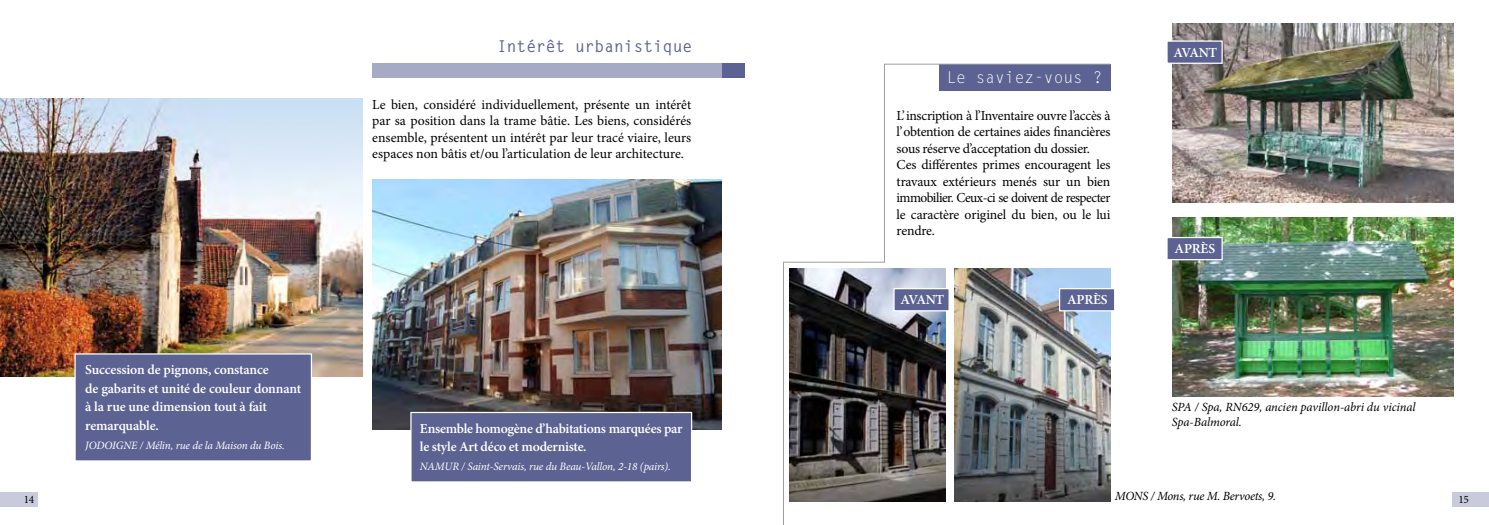
<style>
.page{position:relative;width:1489px;height:525px;background:#fff}
.page>*{position:absolute;margin:0;border:0;box-sizing:border-box;transform-origin:0 0}
.t1{font:700 16.25px "Letter Gothic Std";color:#5c6291}
.t2{font:16.25px "Letter Gothic Std";color:#fff}
.t3{font:13.75px/16.5px "Minion Pro";letter-spacing:-.02em;color:#000;text-align:justify}
.t4{font:600 13.75px/18.8px "Minion Pro";letter-spacing:-.015em;color:#fff}
.t5{font:italic 12.5px/15px "Minion Pro";letter-spacing:-.01em;color:#000}
.t6{font:italic 11.25px "Minion Pro";letter-spacing:-.015em;color:#fff}
.t7{font:11.25px "Minion Pro";color:#000}
</style>
<div class="page">
<div style="left:372px;top:64px;width:372px;height:14px;background:#a8a9c5"></div>
<div style="left:0;top:492px;width:38px;height:14px;background:#c9cadc"></div>
<img style="left:372px;top:179px;width:349px;height:250px">
<img style="left:1172px;top:24px;width:280px;height:179px">
<img style="left:1172px;top:217px;width:280px;height:179px">
<img style="left:0;top:98px;width:363px;height:278px">
<div style="left:721px;top:64px;width:23px;height:14px;background:#5c6291"></div>
<div style="left:74px;top:353px;width:238px;height:108px;background:#5c6291;border:1px solid #fff"></div>
<div style="left:410px;top:411px;width:282px;height:71px;background:#5c6291;border:1px solid #fff"></div>
<div style="left:1166px;top:40px;width:56px;height:24px;background:#5c6291;border:1px solid #fff"></div>
<div style="left:1058px;top:288px;width:57px;height:23px;background:#5c6291;border:1px solid #fff"></div>
<div style="left:1166px;top:237px;width:56px;height:23px;background:#5c6291;border:1px solid #fff"></div>
<div style="left:1452px;top:492px;width:36px;height:14px;background:#c9cadc"></div>
<img style="left:783px;top:63px;width:327px;height:461px">
<p class="t1" style="left:497px;top:36px;width:197px">Intérêt urbanistique</p>
<p class="t3" style="left:372px;top:96px;width:320px">Le bien, considéré individuellement, présente un intérêt par sa position dans la trame bâtie. Les biens, considérés ensemble, présentent un intérêt par leur tracé viaire, leurs espaces non bâtis et/ou l’articulation de leur architecture.</p>
<p class="t7" style="left:24px;top:491px;width:12px">14</p>
<p class="t4" style="left:85px;top:360px;width:217px">Succession de pignons, constance<br>de gabarits et unité de couleur donnant à la rue une dimension tout à fait remarquable.</p>
<p class="t6" style="left:85px;top:437px;width:201px">JODOIGNE / Mélin, rue de la Maison du Bois.</p>
<p class="t4" style="left:420px;top:418px;width:264px">Ensemble homogène d’habitations marquées par le style Art déco et moderniste.</p>
<p class="t6" style="left:420px;top:458px;width:252px">NAMUR / Saint-Servais, rue du Beau-Vallon, 2-18 (pairs).</p>
<p class="t2" style="left:946px;top:68px;width:157px">Le saviez-vous ?</p>
<p class="t3" style="left:896px;top:107px;width:215px;text-align:left">L’inscription à l’Inventaire ouvre l’accès à l’obtention de certaines aides financières sous réserve d’acceptation du dossier.<br>Ces différentes primes encouragent les travaux extérieurs menés sur un bien immobilier. Ceux-ci se doivent de respecter le caractère originel du bien, ou le lui rendre.</p>
<p class="t4" style="left:900px;top:290px;width:45px">AVANT</p>
<p class="t4" style="left:1067px;top:290px;width:42px">APRèS</p>
<p class="t4" style="left:1173px;top:43px;width:45px">AVANT</p>
<p class="t4" style="left:1174px;top:239px;width:42px">APRèS</p>
<p class="t5" style="left:1171px;top:400px;width:245px">SPA / Spa, RN629, ancien pavillon-abri du vicinal<br>Spa-Balmoral.</p>
<p class="t5" style="left:1114px;top:488px;width:163px">MONS / Mons, rue M. Bervoets, 9.</p>
<p class="t7" style="left:1458px;top:491px;width:12px">15</p>
</div>
